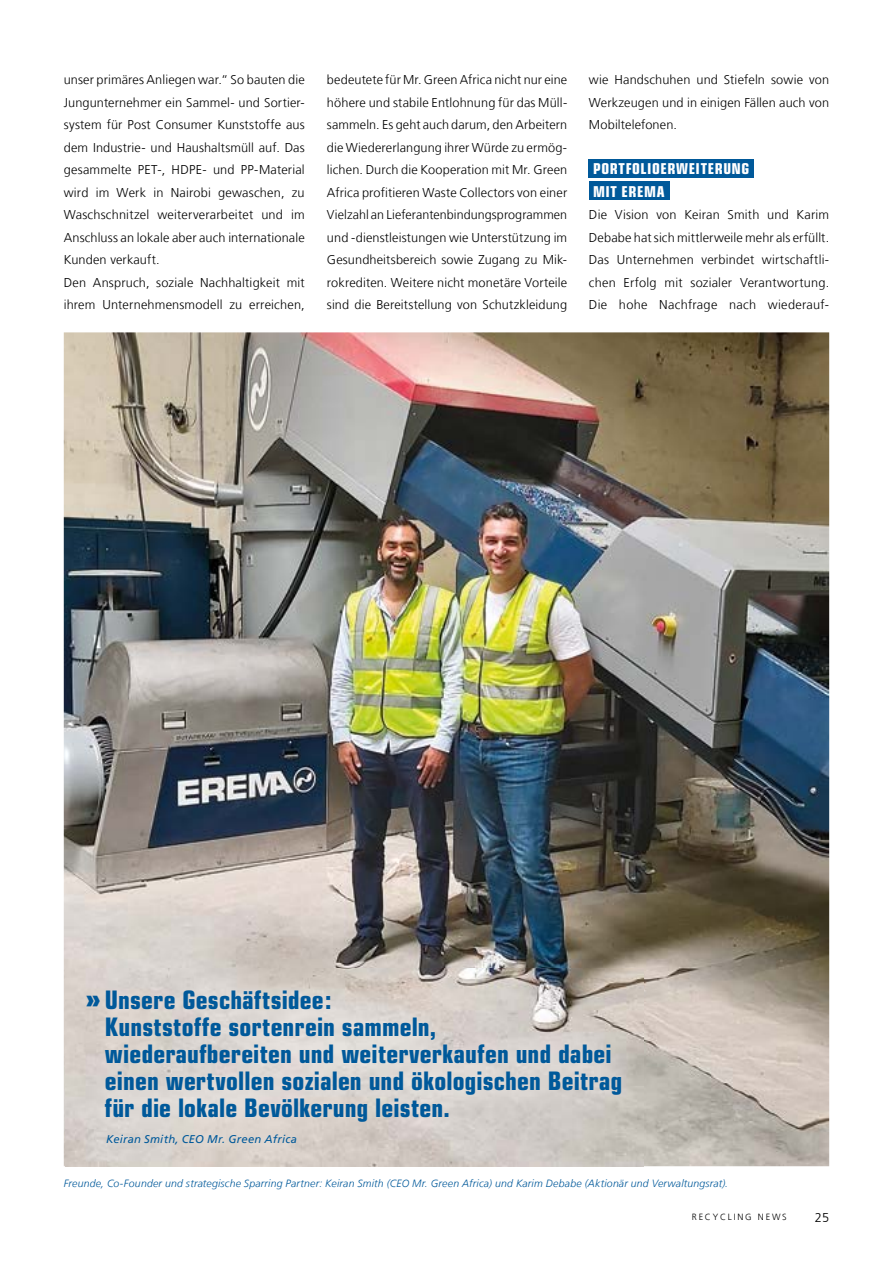
<style>
.page{position:relative;width:893px;height:1263px;background:#fff}
.page>*{position:absolute;margin:0;border:0;box-sizing:border-box;transform-origin:0 0}
.t1{font:700 condensed 25.5px/27px "Eurostile";letter-spacing:.005em;color:#00599a}
.t2{font:700 condensed 15px/22.5px "Eurostile";letter-spacing:.035em;color:#fff}
.t3{font:300 12.75px/22.5px "Frutiger LT Com";letter-spacing:.01em;color:#000;text-align:justify}
.t4{font:italic 11.25px "Frutiger LT Com";letter-spacing:.02em;color:#00599a}
.t5{font:italic 300 10.5px "Frutiger LT Com";letter-spacing:.02em;color:#00599a}
.t6{font:300 9px "Frutiger LT Com";letter-spacing:.2em;color:#000}
.s1{font-size:30px}
</style>
<div class="page">
<img style="left:64px;top:332px;width:765px;height:834px">
<div style="left:589px;top:159px;width:165px;height:18px;background:#00599a"></div>
<div style="left:589px;top:182px;width:80px;height:18px;background:#00599a"></div>
<img style="left:65px;top:1166px;width:578px;height:1px">
<img style="left:65px;top:968px;width:578px;height:198px">
<p class="t3" style="left:64px;top:68px;width:242px;text-align:left">unser primäres Anliegen war.“ So bauten die Jungunternehmer ein Sammel- und Sortier&shy;system für Post Consumer Kunststoffe aus dem Industrie- und Haushaltsmüll auf. Das gesammelte PET-, HDPE- und PP-Material wird im Werk in Nairobi gewaschen, zu Waschschnitzel weiterverarbeitet und im Anschluss an lokale aber auch internationale Kunden verkauft.<br>Den Anspruch, soziale Nachhaltigkeit mit ihrem Unternehmensmodell zu erreichen,</p>
<p class="t3" style="left:327px;top:68px;width:242px">bedeutete für Mr. Green Africa nicht nur eine höhere und stabile Entlohnung für das Müll&shy;sammeln. Es geht auch darum, den Arbeitern die Wiedererlangung ihrer Würde zu ermög&shy;lichen. Durch die Kooperation mit Mr. Green Africa profitieren Waste Collectors von einer Vielzahl an Lieferantenbindungsprogrammen und -dienstleistungen wie Unterstützung im Gesundheitsbereich sowie Zugang zu Mik&shy;rokrediten. Weitere nicht monetäre Vorteile sind die Bereitstellung von Schutzkleidung</p>
<p class="t3" style="left:589px;top:68px;width:242px">wie Handschuhen und Stiefeln sowie von Werkzeugen und in einigen Fällen auch von Mobiltelefonen.</p>
<p class="t2" style="left:593px;top:157px;width:158px">PORTFOLIOERWEITERUNG<br>MIT EREMA</p>
<p class="t3" style="left:589px;top:203px;width:242px">Die Vision von Keiran Smith und Karim Debabe hat sich mittlerweile mehr als erfüllt.<br>Das Unternehmen verbindet wirtschaftli&shy;chen Erfolg mit sozialer Verantwortung.<br>Die hohe Nachfrage nach wiederauf-</p>
<h1 class="t1" style="left:105px;top:986px;width:519px;text-indent:-20px"><span class="s1">»</span>Unsere Geschäftsidee:<br>Kunststoffe sortenrein sammeln, wiederaufbereiten und weiterverkaufen und dabei einen wertvollen sozialen und ökologischen Beitrag für die lokale Bevölkerung leisten.</h1>
<p class="t4" style="left:106px;top:1132px;width:192px">Keiran Smith, CEO Mr. Green Africa</p>
<p class="t5" style="left:64px;top:1177px;width:666px">Freunde, Co-Founder und strategische Sparring Partner: Keiran Smith (CEO Mr. Green Africa) und Karim Debabe (Aktionär und Verwaltungsrat).</p>
<p class="t6" style="left:692px;top:1212px;width:96px">RECYCLING NEWS</p>
<p class="t3" style="left:815px;top:1206px;width:16px">25</p>
</div>
